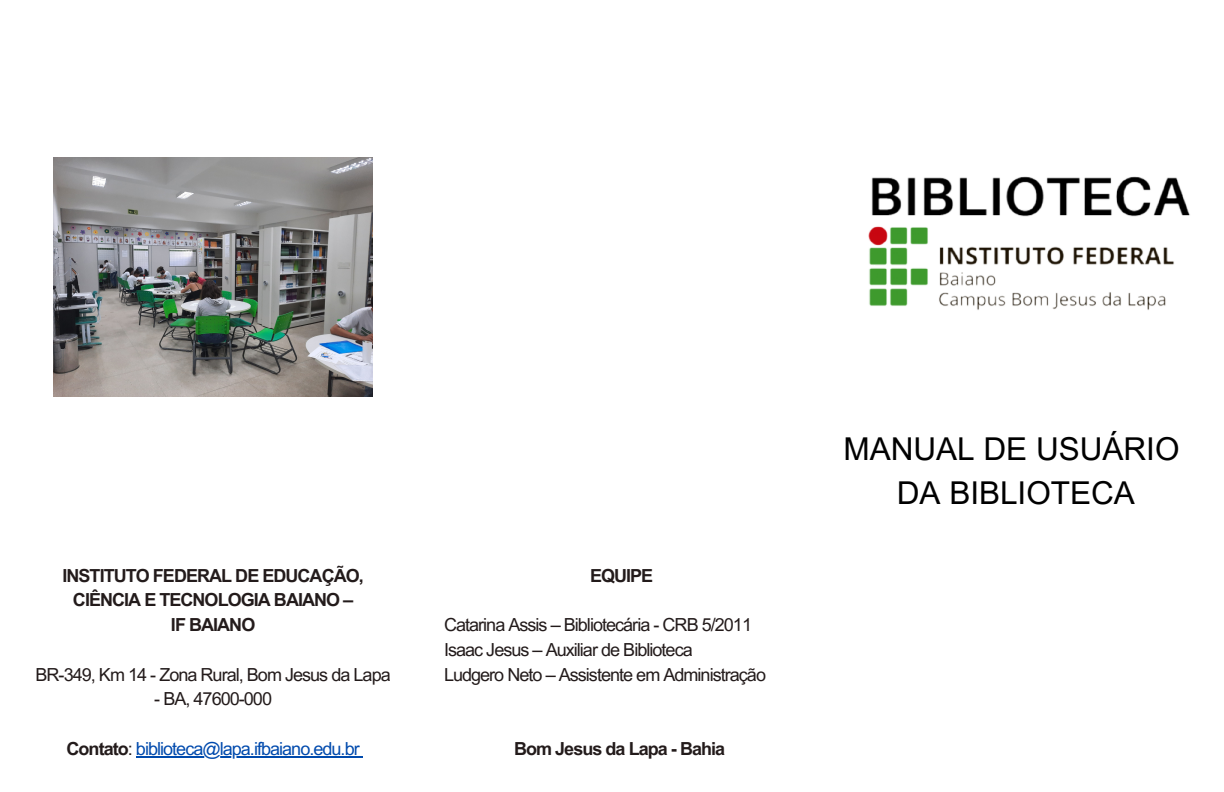
<style>
.page{position:relative;width:1224px;height:792px;background:#fff}
.page>*{position:absolute;margin:0;border:0;box-sizing:border-box;transform-origin:0 0}
.t1{font:31.5px "Arial MT Pro";color:#000}
.t2{font:18px "Arial MT Pro";letter-spacing:-.055em;color:#231b1b}
.t3{font:700 18px/24.8px "Arial MT Pro";letter-spacing:-.055em;color:#231b1b;text-align:center}
.t4{font:18px "Arial MT Pro";letter-spacing:-.055em;color:#004aad}
.s1{font-weight:700;color:#231b1b}
.s2{color:#231b1b}
</style>
<div class="page">
<img style="left:868px;top:176px;width:322px;height:134px">
<img style="left:54px;top:158px;width:319px;height:239px">
<hr style="left:136px;top:756px;width:223px;height:2px;background:#004aad">
<p class="t3" style="left:62px;top:565px;width:303px">INSTITUTO FEDERAL DE EDUCAÇÃO,<br>CIÊNCIA E TECNOLOGIA BAIANO –</p>
<p class="t3" style="left:171px;top:615px;width:86px">IF BAIANO</p>
<p class="t2" style="left:36px;top:668px;width:357px">BR-349, Km 14 - Zona Rural, Bom Jesus da Lapa</p>
<p class="t2" style="left:154px;top:692px;width:119px">- BA, 47600-000</p>
<p class="t4" style="left:67px;top:742px;width:295px"><span class="s1">Contato</span><span class="s2">:</span> biblioteca@lapa.ifbaiano.edu.br</p>
<p class="t3" style="left:590px;top:565px;width:65px">EQUIPE</p>
<p class="t2" style="left:444px;top:618px;width:310px">Catarina Assis – Bibliotecária - CRB 5/2011</p>
<p class="t2" style="left:444px;top:643px;width:250px">Isaac Jesus – Auxiliar de Biblioteca</p>
<p class="t2" style="left:444px;top:668px;width:324px">Ludgero Neto – Assistente em Administração</p>
<p class="t3" style="left:514px;top:738px;width:213px">Bom Jesus da Lapa - Bahia</p>
<p class="t1" style="left:843px;top:438px;width:338px">MANUAL DE USUÁRIO</p>
<p class="t1" style="left:897px;top:481px;width:240px">DA BIBLIOTECA</p>
</div>
